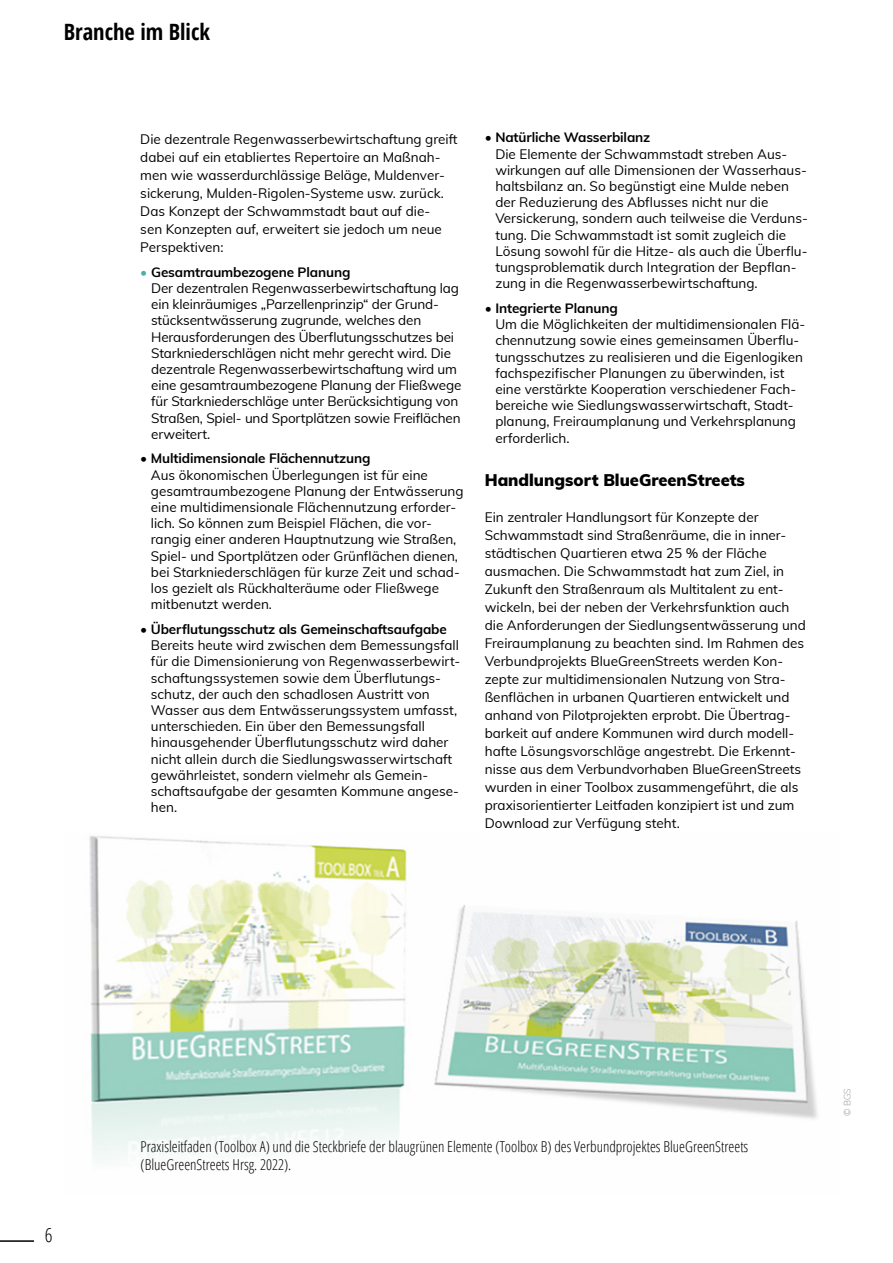
<style>
.page{position:relative;width:893px;height:1263px;background:#fff}
.page>*{position:absolute;margin:0;border:0;box-sizing:border-box;transform-origin:0 0}
.t1{font:700 condensed 22.5px "Open Sans";color:#000}
.t2{font:300 condensed 19.5px "Open Sans";color:#000}
.t3{font:900 16.5px "Muli";color:#000}
.t4{font:300 condensed 15px/18px "Open Sans";color:#000}
.t5{font:13.5px/16.2px "Muli";color:#000}
.t6{font:700 13.5px "Muli";letter-spacing:-.01em;color:#000}
.t7{font:200 9px "Muli";color:#878787}
.s1{font-weight:700;color:#48b2a5}
.s2{font-weight:700}
</style>
<div class="page">
<img style="left:89px;top:836px;width:729px;height:323px">
<hr style="left:0;top:1240px;width:34px;height:2px;background:#000">
<h1 class="t1" style="left:64px;top:16px;width:148px">Branche im Blick</h1>
<p class="t5" style="left:140px;top:129px;width:319px;line-height:18px">Die dezentrale Regenwasserbewirtschaftung greift dabei auf ein etabliertes Repertoire an Maßnah&shy;men wie wasserdurchlässige Beläge, Muldenver&shy;sickerung, Mulden-Rigolen-Systeme usw. zurück.<br>Das Konzept der Schwammstadt baut auf die-<br>sen Konzepten auf, erweitert sie jedoch um neue Perspektiven:</p>
<p class="t5" style="left:151px;top:263px;width:312px;text-indent:-11px"><span class="s1">•</span> <span class="s2">Gesamtraumbezogene Planung<br></span>Der dezentralen Regenwasserbewirtschaftung lag ein kleinräumiges „Parzellenprinzip“ der Grund&shy;stücksentwässerung zugrunde, welches den Herausforderungen des Überflutungsschutzes bei Starkniederschlägen nicht mehr gerecht wird. Die dezentrale Regenwasserbewirtschaftung wird um eine gesamtraumbezogene Planung der Fließwege für Starkniederschläge unter Berücksichtigung von Straßen, Spiel- und Sportplätzen sowie Freiflächen erweitert.</p>
<p class="t6" style="left:140px;top:449px;width:232px">• Multidimensionale Flächennutzung</p>
<p class="t5" style="left:151px;top:466px;width:314px">Aus ökonomischen Überlegungen ist für eine gesamtraumbezogene Planung der Entwässerung eine multidimensionale Flächennutzung erforder&shy;lich. So können zum Beispiel Flächen, die vor&shy;rangig einer anderen Hauptnutzung wie Straßen, Spiel- und Sportplätzen oder Grünflächen dienen, bei Starkniederschlägen für kurze Zeit und schad&shy;los gezielt als Rückhalteräume oder Fließwege mitbenutzt werden.</p>
<p class="t6" style="left:140px;top:619px;width:308px">• Überflutungsschutz als Gemeinschaftsaufgabe</p>
<p class="t5" style="left:151px;top:636px;width:311px">Bereits heute wird zwischen dem Bemessungsfall für die Dimensionierung von Regenwasserbewirt&shy;schaftungssystemen sowie dem Überflutungs&shy;schutz, der auch den schadlosen Austritt von Wasser aus dem Entwässerungssystem umfasst, unterschieden. Ein über den Bemessungsfall hinausgehender Überflutungsschutz wird daher nicht allein durch die Siedlungswasserwirtschaft gewährleistet, sondern vielmehr als Gemein&shy;schaftsaufgabe der gesamten Kommune angese&shy;hen.</p>
<p class="t6" style="left:485px;top:128px;width:167px">• Natürliche Wasserbilanz</p>
<p class="t5" style="left:495px;top:145px;width:314px">Die Elemente der Schwammstadt streben Aus&shy;wirkungen auf alle Dimensionen der Wasserhaus&shy;haltsbilanz an. So begünstigt eine Mulde neben der Reduzierung des Abflusses nicht nur die Versickerung, sondern auch teilweise die Verduns&shy;tung. Die Schwammstadt ist somit zugleich die Lösung sowohl für die Hitze- als auch die Überflu&shy;tungsproblematik durch Integration der Bepflan&shy;zung in die Regenwasserbewirtschaftung.</p>
<p class="t6" style="left:485px;top:298px;width:134px">• Integrierte Planung</p>
<p class="t5" style="left:495px;top:315px;width:312px">Um die Möglichkeiten der multidimensionalen Flä&shy;chennutzung sowie eines gemeinsamen Überflu&shy;tungsschutzes zu realisieren und die Eigenlogiken fachspezifischer Planungen zu überwinden, ist eine verstärkte Kooperation verschiedener Fach&shy;bereiche wie Siedlungswasserwirtschaft, Stadt&shy;planung, Freiraumplanung und Verkehrsplanung erforderlich.</p>
<p class="t3" style="left:485px;top:468px;width:262px">Handlungsort BlueGreenStreets</p>
<p class="t5" style="left:485px;top:507px;width:323px;line-height:18px">Ein zentraler Handlungsort für Konzepte der Schwammstadt sind Straßenräume, die in inner&shy;städtischen Quartieren etwa 25 % der Fläche ausmachen. Die Schwammstadt hat zum Ziel, in Zukunft den Straßenraum als Multitalent zu ent&shy;wickeln, bei der neben der Verkehrsfunktion auch die Anforderungen der Siedlungsentwässerung und Freiraumplanung zu beachten sind. Im Rahmen des Verbundprojekts BlueGreenStreets werden Kon&shy;zepte zur multidimensionalen Nutzung von Stra&shy;ßenflächen in urbanen Quartieren entwickelt und anhand von Pilotprojekten erprobt. Die Übertrag&shy;barkeit auf andere Kommunen wird durch modell&shy;hafte Lösungsvorschläge angestrebt. Die Erkennt&shy;nisse aus dem Verbundvorhaben BlueGreenStreets wurden in einer Toolbox zusammengeführt, die als praxisorientierter Leitfaden konzipiert ist und zum Download zur Verfügung steht.</p>
<h2 class="t2" style="left:45px;top:1221px;width:9px">6</h2>
<p class="t4" style="left:141px;top:1137px;width:609px">Praxisleitfaden (Toolbox A) und die Steckbriefe der blaugrünen Elemente (Toolbox B) des Verbundprojektes BlueGreenStreets (BlueGreenStreets Hrsg. 2022).</p>
<p class="t7" style="left:841px;top:1116px;width:29px;rotate:-90deg">© BGS</p>
</div>
